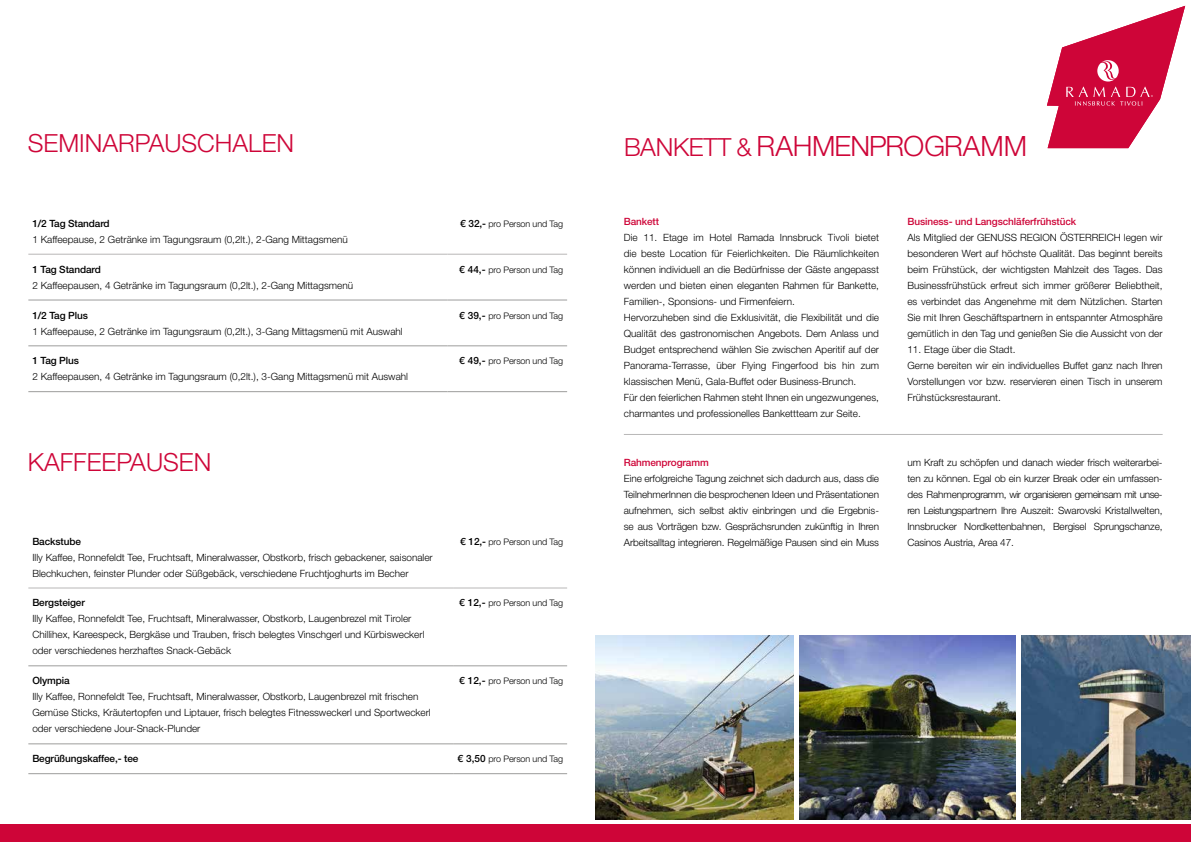
<style>
.page{position:relative;width:1191px;height:842px;background:#fff}
.page>*{position:absolute;margin:0;border:0;box-sizing:border-box;transform-origin:0 0}
.t1{font:300 28px "Helvetica Neue LT Std";letter-spacing:-.02em;color:#ce0538}
.t2{font:300 25px "Helvetica Neue LT Std";color:#ce0538}
.t3{font:300 10px/16px "Helvetica Neue LT Std";color:#000}
.t4{font:500 10px "Helvetica Neue LT Std";letter-spacing:-.01em;color:#000}
.t5{font:500 10px "Helvetica Neue LT Std";letter-spacing:-.01em;color:#ce0538}
.t6{font:300 9px "Helvetica Neue LT Std";letter-spacing:-.01em;color:#000}
.s1{font-weight:500;font-size:10px}
.s2{font-size:25px}
</style>
<div class="page">
<div style="left:0;top:825px;width:1191px;height:17px;background:#ce0538"></div>
<svg style="left:1047px;top:6px;width:138px;height:142px"></svg>
<hr style="left:28px;top:300px;width:419px;height:1px;background:#9d9d9c">
<hr style="left:447px;top:300px;width:120px;height:1px;background:#9d9d9c">
<hr style="left:28px;top:346px;width:419px;height:1px;background:#9d9d9c">
<hr style="left:447px;top:346px;width:120px;height:1px;background:#9d9d9c">
<hr style="left:28px;top:391px;width:419px;height:1px;background:#9d9d9c">
<hr style="left:447px;top:391px;width:120px;height:1px;background:#9d9d9c">
<hr style="left:28px;top:254px;width:419px;height:1px;background:#b8b7b7">
<hr style="left:447px;top:254px;width:120px;height:1px;background:#b8b7b7">
<hr style="left:28px;top:666px;width:425px;height:1px;background:#9d9d9c">
<hr style="left:453px;top:666px;width:114px;height:1px;background:#9d9d9c">
<hr style="left:28px;top:744px;width:425px;height:1px;background:#9d9d9c">
<hr style="left:453px;top:744px;width:114px;height:1px;background:#9d9d9c">
<hr style="left:28px;top:773px;width:425px;height:1px;background:#9d9d9c">
<hr style="left:453px;top:773px;width:114px;height:1px;background:#9d9d9c">
<hr style="left:28px;top:588px;width:425px;height:1px;background:#b8b7b7">
<hr style="left:453px;top:588px;width:114px;height:1px;background:#b8b7b7">
<img style="left:595px;top:635px;width:199px;height:184px">
<img style="left:799px;top:635px;width:216px;height:184px">
<img style="left:1021px;top:635px;width:170px;height:184px">
<hr style="left:624px;top:434px;width:538px;height:1px;background:#b8b7b7">
<h2 class="t2" style="left:28px;top:128px;width:268px">SEMINARPAUSCHALEN</h2>
<p class="t4" style="left:32px;top:217px;width:79px">1/2 Tag Standard</p>
<p class="t3" style="left:32px;top:231px;width:317px">1 Kaffeepause, 2 Getränke im Tagungsraum (0,2lt.), 2-Gang Mittagsmenü</p>
<p class="t6" style="left:460px;top:218px;width:104px"><span class="s1">€ 32,-</span> pro Person und Tag</p>
<p class="t4" style="left:32px;top:263px;width:70px">1 Tag Standard</p>
<p class="t3" style="left:32px;top:277px;width:322px">2 Kaffeepausen, 4 Getränke im Tagungsraum (0,2lt.), 2-Gang Mittagsmenü</p>
<p class="t6" style="left:459px;top:264px;width:105px"><span class="s1">€ 44,-</span> pro Person und Tag</p>
<p class="t4" style="left:32px;top:309px;width:57px">1/2 Tag Plus</p>
<p class="t3" style="left:32px;top:323px;width:372px">1 Kaffeepause, 2 Getränke im Tagungsraum (0,2lt.), 3-Gang Mittagsmenü mit Auswahl</p>
<p class="t6" style="left:459px;top:310px;width:105px"><span class="s1">€ 39,-</span> pro Person und Tag</p>
<p class="t4" style="left:32px;top:355px;width:48px">1 Tag Plus</p>
<p class="t3" style="left:32px;top:369px;width:377px">2 Kaffeepausen, 4 Getränke im Tagungsraum (0,2lt.), 3-Gang Mittagsmenü mit Auswahl</p>
<p class="t6" style="left:459px;top:356px;width:105px"><span class="s1">€ 49,-</span> pro Person und Tag</p>
<h2 class="t2" style="left:28px;top:447px;width:185px">KAFFEEPAUSEN</h2>
<p class="t4" style="left:32px;top:535px;width:50px">Backstube</p>
<p class="t3" style="left:32px;top:549px;width:402px">Illy Kaffee, Ronnefeldt Tee, Fruchtsaft, Mineralwasser, Obstkorb, frisch gebackener, saisonaler<br>Blechkuchen, feinster Plunder oder Süßgebäck, verschiedene Fruchtjoghurts im Becher</p>
<p class="t4" style="left:32px;top:597px;width:54px">Bergsteiger</p>
<p class="t3" style="left:32px;top:611px;width:394px">Illy Kaffee, Ronnefeldt Tee, Fruchtsaft, Mineralwasser, Obstkorb, Laugenbrezel mit Tiroler<br>Chillihex, Kareespeck, Bergkäse und Trauben, frisch belegtes Vinschgerl und Kürbisweckerl oder verschiedenes herzhaftes Snack-Gebäck</p>
<p class="t4" style="left:32px;top:675px;width:39px">Olympia</p>
<p class="t3" style="left:32px;top:689px;width:400px">Illy Kaffee, Ronnefeldt Tee, Fruchtsaft, Mineralwasser, Obstkorb, Laugenbrezel mit frischen<br>Gemüse Sticks, Kräutertopfen und Liptauer, frisch belegtes Fitnessweckerl und Sportweckerl oder verschiedene Jour-Snack-Plunder</p>
<p class="t6" style="left:460px;top:536px;width:104px"><span class="s1">€ 12,-</span> pro Person und Tag</p>
<p class="t6" style="left:459px;top:598px;width:105px"><span class="s1">€ 12,-</span> pro Person und Tag</p>
<p class="t6" style="left:459px;top:676px;width:105px"><span class="s1">€ 12,-</span> pro Person und Tag</p>
<p class="t4" style="left:32px;top:753px;width:108px">Begrüßungskaffee,- tee</p>
<p class="t6" style="left:458px;top:754px;width:107px"><span class="s1">€ 3,50</span> pro Person und Tag</p>
<h1 class="t1" style="left:624px;top:129px;width:404px"><span class="s2">BANKETT &amp;</span> RAHMENPROGRAMM</h1>
<p class="t5" style="left:624px;top:216px;width:37px">Bankett</p>
<p class="t3" style="left:624px;top:230px;width:257px">Die 11. Etage im Hotel Ramada Innsbruck Tivoli bietet die beste Location für Feierlichkeiten. Die Räumlichkeiten können individuell an die Bedürfnisse der Gäste angepasst werden und bieten einen eleganten Rahmen für Bankette, Familien-, Sponsions- und Firmenfeiern.<br>Hervorzuheben sind die Exklusivität, die Flexibilität und die Qualität des gastronomischen Angebots. Dem Anlass und Budget entsprechend wählen Sie zwischen Aperitif auf der Panorama-Terrasse, über Flying Fingerfood bis hin zum klassischen Menü, Gala-Buffet oder Business-Brunch.<br>Für den feierlichen Rahmen steht Ihnen ein ungezwungenes, charmantes und professionelles Bankettteam zur Seite.</p>
<p class="t5" style="left:624px;top:457px;width:86px">Rahmenprogramm</p>
<p class="t3" style="left:624px;top:471px;width:257px;text-align:justify">Eine erfolgreiche Tagung zeichnet sich dadurch aus, dass die TeilnehmerInnen die besprochenen Ideen und Präsentationen aufnehmen, sich selbst aktiv einbringen und die Ergebnis&shy;se aus Vorträgen bzw. Gesprächsrunden zukünftig in Ihren Arbeitsalltag integrieren. Regelmäßige Pausen sind ein Muss</p>
<p class="t5" style="left:907px;top:216px;width:170px">Business- und Langschläferfrühstück</p>
<p class="t3" style="left:907px;top:230px;width:257px;text-align:justify">Als Mitglied der GENUSS REGION ÖSTERREICH legen wir besonderen Wert auf höchste Qualität. Das beginnt bereits beim Frühstück, der wichtigsten Mahlzeit des Tages. Das Businessfrühstück erfreut sich immer größerer Beliebtheit, es verbindet das Angenehme mit dem Nützlichen. Starten Sie mit Ihren Geschäftspartnern in entspannter Atmosphäre gemütlich in den Tag und genießen Sie die Aussicht von der</p>
<p class="t3" style="left:907px;top:342px;width:257px">11. Etage über die Stadt.<br>Gerne bereiten wir ein individuelles Buffet ganz nach Ihren Vorstellungen vor bzw. reservieren einen Tisch in unserem Frühstücksrestaurant.</p>
<p class="t3" style="left:907px;top:455px;width:257px;text-align:justify">um Kraft zu schöpfen und danach wieder frisch weiterarbei&shy;ten zu können. Egal ob ein kurzer Break oder ein umfassen&shy;des Rahmenprogramm, wir organisieren gemeinsam mit unse&shy;ren Leistungspartnern Ihre Auszeit: Swarovski Kristallwelten, Innsbrucker Nordkettenbahnen, Bergisel Sprungschanze, Casinos Austria, Area 47.</p>
</div>
